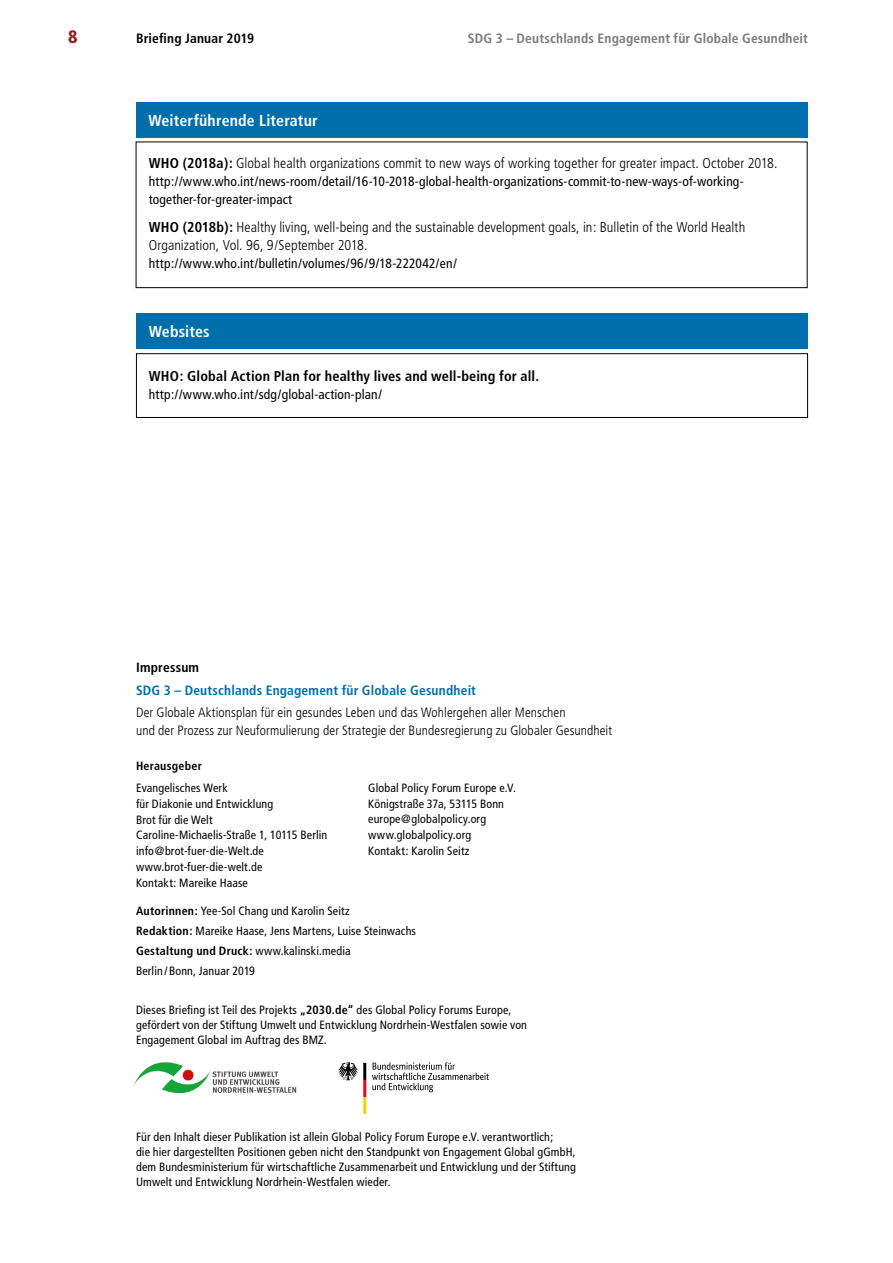
<style>
.page{position:relative;width:893px;height:1263px;background:#fff}
.page>*{position:absolute;margin:0;border:0;box-sizing:border-box;transform-origin:0 0}
.t1{font:900 condensed 18px "Frutiger";color:#9b1c18}
.t2{font:700 condensed 15.9px "Frutiger";letter-spacing:.01em;color:#fff}
.t3{font:300 condensed 14.25px/18px "Frutiger";letter-spacing:.005em;color:#000}
.t4{font:700 condensed 14.25px "Frutiger";letter-spacing:.01em;color:#000}
.t5{font:condensed 13.5px/18px "Frutiger";letter-spacing:.01em;color:#000}
.t6{font:300 condensed 13.5px/18px "Frutiger";letter-spacing:.005em;color:#000}
.t7{font:700 condensed 13.5px "Frutiger";letter-spacing:.015em;color:#7c7b7b}
.t8{font:700 condensed 13.5px "Frutiger";letter-spacing:.015em;color:#006eab}
.t9{font:700 condensed 13.5px "Frutiger";letter-spacing:.015em;color:#000}
.t10{font:condensed 12px/15.8px "Frutiger";letter-spacing:.01em;color:#000}
.t11{font:700 condensed 12px "Frutiger";letter-spacing:.015em;color:#000}
.s1{font-weight:700}
</style>
<div class="page">
<img style="left:133px;top:1062px;width:164px;height:31px">
<svg style="left:372px;top:1062px;width:117px;height:30px"></svg>
<svg style="left:338px;top:1062px;width:28px;height:52px"></svg>
<div style="left:136px;top:313px;width:672px;height:36px;background:#006eab"></div>
<div style="left:136px;top:353px;width:672px;height:65px;border:1px solid #000"></div>
<div style="left:136px;top:142px;width:671px;height:146px;border:1px solid #000"></div>
<div style="left:136px;top:102px;width:671px;height:36px;background:#006eab"></div>
<h1 class="t1" style="left:68px;top:26px;width:11px">8</h1>
<p class="t9" style="left:136px;top:31px;width:120px">Briefing Januar 2019</p>
<p class="t7" style="left:468px;top:31px;width:341px">SDG 3 – Deutschlands Engagement für Globale Gesundheit</p>
<h2 class="t2" style="left:148px;top:111px;width:171px">Weiterführende Literatur</h2>
<p class="t3" style="left:149px;top:154px;width:630px"><span class="s1">WHO (2018a):</span> Global health organizations commit to new ways of working together for greater impact. October 2018.</p>
<p class="t5" style="left:149px;top:172px;width:596px">http://www.who.int/news-room/detail/16-10-2018-global-health-organizations-commit-to-new-ways-of-working&shy;together-for-greater-impact</p>
<p class="t3" style="left:149px;top:218px;width:598px"><span class="s1">WHO (2018b):</span> Healthy living, well-being and the sustainable development goals, in: Bulletin of the World Health<br>Organization, Vol. 96, 9/September 2018.</p>
<p class="t5" style="left:149px;top:254px;width:310px">http://www.who.int/bulletin/volumes/96/9/18-222042/en/</p>
<h2 class="t2" style="left:149px;top:322px;width:62px">Websites</h2>
<p class="t4" style="left:149px;top:368px;width:392px">WHO: Global Action Plan for healthy lives and well-being for all.</p>
<p class="t5" style="left:149px;top:386px;width:235px">http://www.who.int/sdg/global-action-plan/</p>
<p class="t9" style="left:136px;top:659px;width:65px">Impressum</p>
<p class="t8" style="left:136px;top:682px;width:341px">SDG 3 – Deutschlands Engagement für Globale Gesundheit</p>
<p class="t6" style="left:136px;top:703px;width:478px">Der Globale Aktionsplan für ein gesundes Leben und das Wohlergehen aller Menschen<br>und der Prozess zur Neuformulierung der Strategie der Bundesregierung zu Globaler Gesundheit</p>
<p class="t11" style="left:136px;top:759px;width:67px">Herausgeber</p>
<p class="t10" style="left:136px;top:780px;width:193px">Evangelisches Werk<br>für Diakonie und Entwicklung<br>Brot für die Welt<br>Caroline-Michaelis-Straße 1, 10115 Berlin info@brot-fuer-die-Welt.de www.brot-fuer-die-welt.de<br>Kontakt: Mareike Haase</p>
<p class="t10" style="left:368px;top:780px;width:149px">Global Policy Forum Europe e.V.<br>Königstraße 37a, 53115 Bonn europe@globalpolicy.org www.globalpolicy.org<br>Kontakt: Karolin Seitz</p>
<p class="t10" style="left:136px;top:901px;width:281px;line-height:20px"><span class="s1">Autorinnen:</span> Yee-Sol Chang und Karolin Seitz<br><span class="s1">Redaktion:</span> Mareike Haase, Jens Martens, Luise Steinwachs <span class="s1">Gestaltung und Druck:</span> www.kalinski.media<br>Berlin /Bonn, Januar 2019</p>
<p class="t10" style="left:136px;top:1002px;width:392px;line-height:15px">Dieses Briefing ist Teil des Projekts <span class="s1">„2030.de“</span> des Global Policy Forums Europe, gefördert von der Stiftung Umwelt und Entwicklung Nordrhein-Westfalen sowie von<br>Engagement Global im Auftrag des BMZ.</p>
<p class="t10" style="left:136px;top:1129px;width:441px;line-height:15px">Für den Inhalt dieser Publikation ist allein Global Policy Forum Europe e.V. verantwortlich;<br>die hier dargestellten Positionen geben nicht den Standpunkt von Engagement Global gGmbH, dem Bundesministerium für wirtschaftliche Zusammenarbeit und Entwicklung und der Stiftung Umwelt und Entwicklung Nordrhein-Westfalen wieder.</p>
</div>
